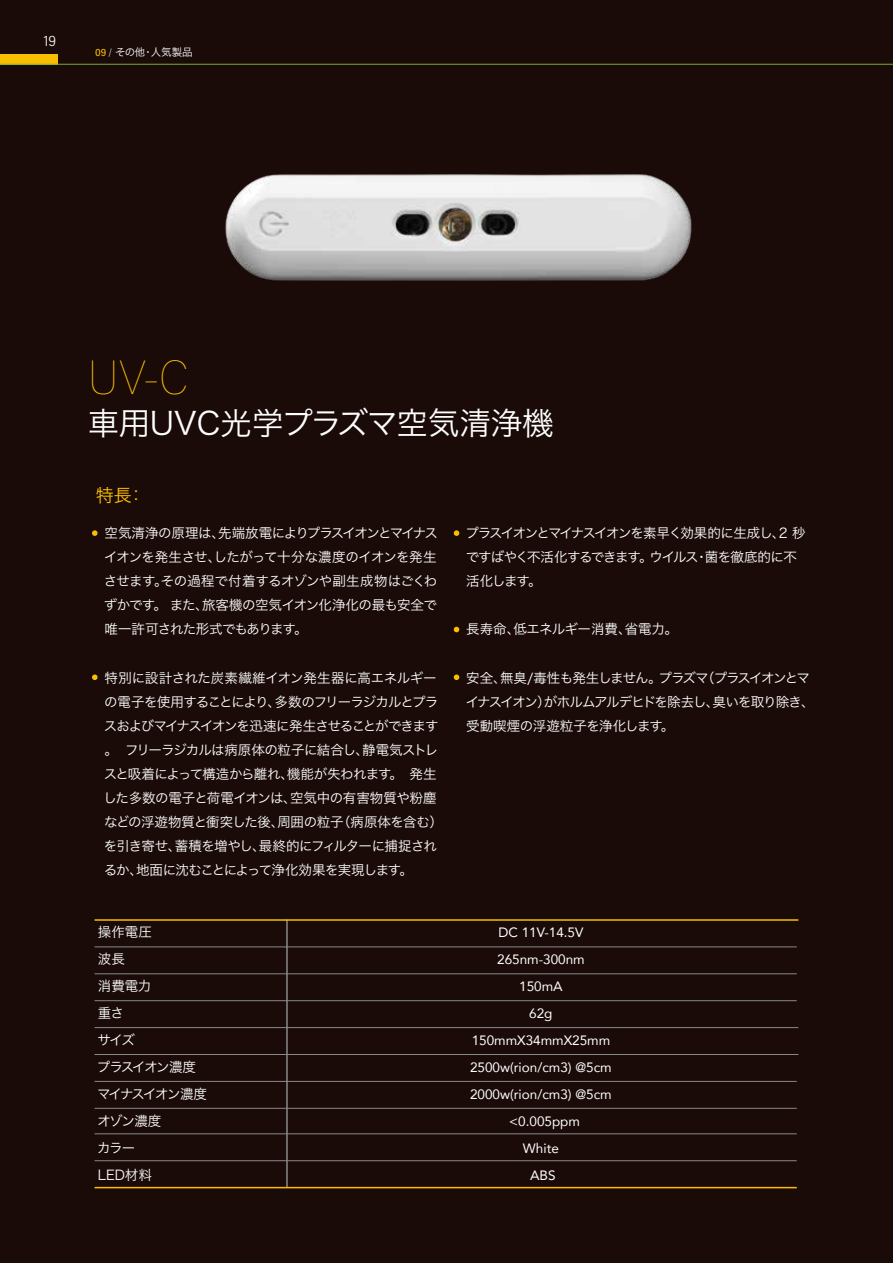
<style>
.page{position:relative;width:893px;height:1263px;background:#1a0b08}
.page>*{position:absolute;margin:0;border:0;box-sizing:border-box;transform-origin:0 0}
.t1{font:100 48px "Acumin Pro Semi Cond";color:#fabe00}
.t2{font:31.5px "Hiragino Sans W3";color:#fff}
.t3{font:18px "Hiragino Sans W3";color:#fabe00}
.t4{font:300 15px "Acumin Pro Semi Cond";color:#fff}
.t5{font:13.5px/24px "Hiragino Sans W3";letter-spacing:-.055em;color:#fff}
.t6{font:13.5px/27px "Avenir";color:#fff;text-align:center}
.t7{font:13.5px/24px "Hiragino Sans W3";letter-spacing:-.09em;color:#fff}
.t8{font:13.5px "Hiragino Sans W3";letter-spacing:-.03em;color:#fff}
.t9{font:10.5px "Hiragino Sans W3";color:#fff}
.s1{font-family:"Acumin Pro Semi Cond";font-weight:500;color:#fabe00}
.s2{font-family:"DF Hei Std W3"}
</style>
<div class="page">
<hr style="left:95px;top:1027px;width:703px;height:1px;background:#898989">
<hr style="left:95px;top:1054px;width:703px;height:1px;background:#898989">
<hr style="left:95px;top:946px;width:702px;height:1px;background:#898989">
<hr style="left:95px;top:973px;width:702px;height:1px;background:#898989">
<hr style="left:95px;top:1081px;width:702px;height:1px;background:#898989">
<hr style="left:95px;top:1000px;width:702px;height:1px;background:#898989">
<hr style="left:95px;top:1108px;width:702px;height:1px;background:#898989">
<hr style="left:95px;top:1133px;width:702px;height:1px;background:#898989">
<hr style="left:95px;top:1160px;width:702px;height:1px;background:#898989">
<hr style="left:286px;top:920px;width:2px;height:268px;background:#898989">
<hr style="left:95px;top:1187px;width:702px;height:1px;background:#fabe00">
<hr style="left:95px;top:919px;width:703px;height:2px;background:#fabe00">
<svg style="left:92px;top:530px;width:6px;height:6px"></svg>
<svg style="left:92px;top:674px;width:6px;height:6px"></svg>
<svg style="left:454px;top:530px;width:5px;height:6px"></svg>
<svg style="left:454px;top:674px;width:5px;height:6px"></svg>
<svg style="left:454px;top:627px;width:5px;height:5px"></svg>
<div style="left:0;top:54px;width:58px;height:10px;background:#fabe00"></div>
<hr style="left:0;top:64px;width:893px;height:1px;background:#72af2d">
<img style="left:225px;top:174px;width:467px;height:107px">
<p class="t4" style="left:44px;top:31px;width:14px">19</p>
<p class="t9" style="left:95px;top:43px;width:99px"><span class="s1">09</span> <span class="s2">/</span> その他・人気製品</p>
<h1 class="t1" style="left:88px;top:346px;width:102px">UV-C</h1>
<h2 class="t2" style="left:88px;top:395px;width:468px">車用UVC光学プラズマ空気清浄機</h2>
<h3 class="t3" style="left:96px;top:479px;width:51px">特長：</h3>
<p class="t5" style="left:104px;top:520px;width:336px;text-align:justify">空気清浄の原理は、先端放電によりプラスイオンとマイナスイオンを発生させ、したがって十分な濃度のイオンを発生させます。その過程で付着するオゾンや副生成物はごくわずかです。 また、旅客機の空気イオン化浄化の最も安全で唯一許可された形式でもあります。</p>
<p class="t5" style="left:104px;top:664px;width:341px">特別に設計された炭素繊維イオン発生器に高エネルギーの電子を使用することにより、多数のフリーラジカルとプラスおよびマイナスイオンを迅速に発生させることができます。 フリーラジカルは病原体の粒子に結合し、静電気ストレスと吸着によって構造から離れ、機能が失われます。 発生した多数の電子と荷電イオンは、空気中の有害物質や粉塵などの浮遊物質と衝突した後、周囲の粒子（病原体を含む）を引き寄せ、蓄積を増やし、最終的にフィルターに捕捉されるか、地面に沈むことによって浄化効果を実現します。</p>
<p class="t7" style="left:465px;top:520px;width:342px">プラスイオンとマイナスイオンを素早く効果的に生成し、2 秒ですばやく不活化するできます。ウイルス・菌を徹底的に不活化します。</p>
<p class="t8" style="left:466px;top:617px;width:213px">長寿命、低エネルギー消費、省電力。</p>
<p class="t5" style="left:466px;top:664px;width:350px">安全、無臭/毒性も発生しません。プラズマ（プラスイオンとマイナスイオン）がホルムアルデヒドを除去し、臭いを取り除き、受動喫煙の浮遊粒子を浄化します。</p>
<p class="t5" style="left:97px;top:918px;width:112px;line-height:27px">操作電圧<br>波長<br>消費電力<br>重さ<br>サイズ<br>プラスイオン濃度マイナスイオン濃度オゾン濃度<br>カラー<br>LED材料</p>
<p class="t6" style="left:470px;top:919px;width:143px">DC 11V-14.5V<br>265nm-300nm<br>150mA<br>62g<br>150mmX34mmX25mm<br>2500w(rion/cm3) @5cm<br>2000w(rion/cm3) @5cm &lt;0.005ppm<br>White<br>ABS</p>
</div>
